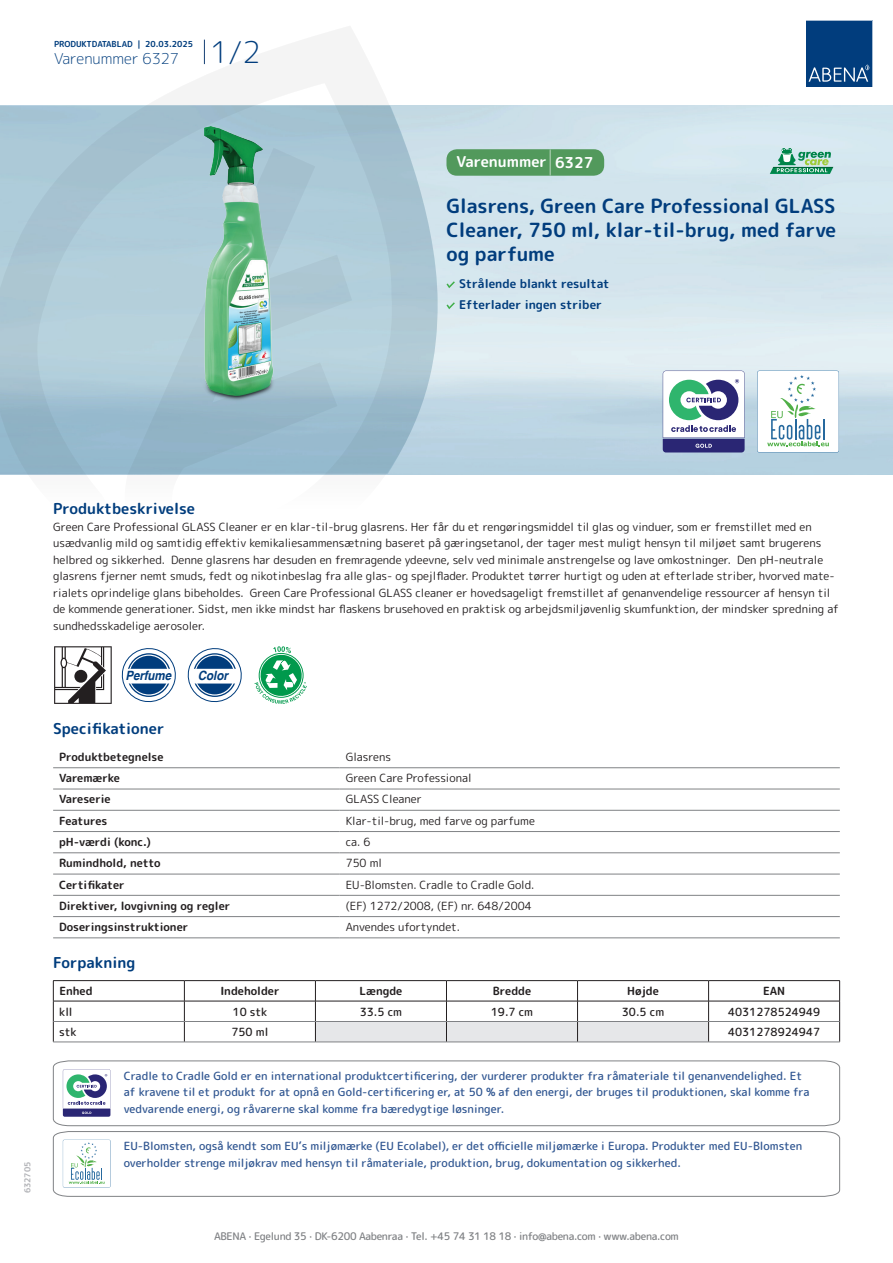
<style>
.page{position:relative;width:893px;height:1263px;background:#fff}
.page>*{position:absolute;margin:0;border:0;box-sizing:border-box;transform-origin:0 0}
.t1{font:700 19.5px/24px "Rounded Mplus 1 c";color:#013d7d;text-align:justify}
.t2{font:700 15px "Rounded Mplus 1 c";color:#013d7d}
.t3{font:300 15px "Rounded Mplus 1 c";color:#013d7d}
.t4{font:700 15px "Rounded Mplus 1 c";color:#fff}
.t5{font:italic 700 12.75px "Helvetica";letter-spacing:-.005em;color:#013d7d;scale:.9 1}
.t6{font:700 12px/21px "Rounded Mplus 1 c";color:#013d7d}
.t7{font:11.25px/16.5px "Rounded Mplus 1 c";color:#231f20}
.t8{font:500 11.25px/16.5px "Rounded Mplus 1 c";color:#305691}
.t9{font:700 11.25px "Rounded Mplus 1 c";color:#231f20}
.t10{font:500 11.25px "Rounded Mplus 1 c";color:#231f20}
.t11{font:500 10.5px "Rounded Mplus 1 c";letter-spacing:-.03em;color:#808285}
.t12{font:700 8.25px "Rounded Mplus 1 c";color:#013d7d}
.t13{font:700 8.25px "Rounded Mplus 1 c";color:#b2b3b7}
.s1{font-size:30px}
.s2{font-size:25.5px}
</style>
<div class="page">
<svg style="left:0;top:26px;width:439px;height:449px"></svg>
<svg style="left:0;top:106px;width:438px;height:368px;background:#a8c5d4"></svg>
<svg style="left:204px;top:40px;width:1px;height:24px"></svg>
<svg style="left:806px;top:20px;width:67px;height:67px;background:#144b86"></svg>
<img style="left:200px;top:127px;width:78px;height:275px">
<svg style="left:54px;top:646px;width:58px;height:58px"></svg>
<svg style="left:121px;top:648px;width:55px;height:55px"></svg>
<svg style="left:187px;top:648px;width:55px;height:55px"></svg>
<svg style="left:254px;top:646px;width:53px;height:58px"></svg>
<hr style="left:53px;top:767px;width:287px;height:1px;background:#808285">
<hr style="left:340px;top:767px;width:500px;height:1px;background:#808285">
<hr style="left:53px;top:789px;width:287px;height:1px;background:#808285">
<hr style="left:340px;top:789px;width:500px;height:1px;background:#808285">
<hr style="left:53px;top:810px;width:287px;height:1px;background:#808285">
<hr style="left:340px;top:810px;width:500px;height:1px;background:#808285">
<hr style="left:53px;top:831px;width:287px;height:1px;background:#808285">
<hr style="left:340px;top:831px;width:500px;height:1px;background:#808285">
<hr style="left:53px;top:852px;width:287px;height:1px;background:#808285">
<hr style="left:340px;top:852px;width:500px;height:1px;background:#808285">
<hr style="left:53px;top:874px;width:287px;height:1px;background:#808285">
<hr style="left:340px;top:874px;width:500px;height:1px;background:#808285">
<hr style="left:53px;top:895px;width:287px;height:1px;background:#808285">
<hr style="left:340px;top:895px;width:500px;height:1px;background:#808285">
<hr style="left:53px;top:916px;width:287px;height:1px;background:#808285">
<hr style="left:340px;top:916px;width:500px;height:1px;background:#808285">
<hr style="left:53px;top:937px;width:287px;height:1px;background:#808285">
<hr style="left:340px;top:937px;width:500px;height:1px;background:#808285">
<hr style="left:53px;top:980px;width:131px;height:1px;background:#231f20">
<hr style="left:184px;top:980px;width:131px;height:1px;background:#231f20">
<hr style="left:315px;top:980px;width:131px;height:1px;background:#231f20">
<hr style="left:446px;top:980px;width:131px;height:1px;background:#231f20">
<hr style="left:577px;top:980px;width:132px;height:1px;background:#231f20">
<hr style="left:709px;top:980px;width:131px;height:1px;background:#231f20">
<hr style="left:53px;top:1001px;width:131px;height:1px;background:#231f20">
<hr style="left:184px;top:1001px;width:131px;height:1px;background:#231f20">
<hr style="left:709px;top:1001px;width:131px;height:1px;background:#231f20">
<svg style="left:53px;top:981px;width:1px;height:61px"></svg>
<svg style="left:184px;top:981px;width:1px;height:61px"></svg>
<svg style="left:315px;top:981px;width:394px;height:61px"></svg>
<svg style="left:839px;top:981px;width:1px;height:61px"></svg>
<hr style="left:54px;top:1021px;width:130px;height:1px;background:#808285">
<hr style="left:184px;top:1021px;width:131px;height:1px;background:#808285">
<hr style="left:315px;top:1021px;width:131px;height:1px;background:#808285">
<hr style="left:446px;top:1021px;width:131px;height:1px;background:#808285">
<hr style="left:577px;top:1021px;width:132px;height:1px;background:#808285">
<hr style="left:709px;top:1021px;width:130px;height:1px;background:#808285">
<hr style="left:53px;top:1042px;width:131px;height:1px;background:#808285">
<hr style="left:184px;top:1042px;width:131px;height:1px;background:#808285">
<hr style="left:315px;top:1042px;width:131px;height:1px;background:#808285">
<hr style="left:446px;top:1042px;width:131px;height:1px;background:#808285">
<hr style="left:577px;top:1042px;width:132px;height:1px;background:#808285">
<hr style="left:709px;top:1042px;width:131px;height:1px;background:#808285">
<svg style="left:53px;top:1060px;width:787px;height:66px"></svg>
<svg style="left:53px;top:1131px;width:787px;height:66px"></svg>
<svg style="left:663px;top:371px;width:82px;height:81px"></svg>
<svg style="left:757px;top:371px;width:82px;height:81px"></svg>
<svg style="left:446px;top:281px;width:9px;height:7px"></svg>
<svg style="left:446px;top:302px;width:9px;height:7px"></svg>
<div style="left:446px;top:149px;width:158px;height:27px;background:#52995c;border-radius:10px"></div>
<svg style="left:770px;top:148px;width:63px;height:26px;background:#82c0a5"></svg>
<p class="t12" style="left:54px;top:38px;width:141px">PRODUKTDATABLAD | 20.03.2025</p>
<h2 class="t3" style="left:54px;top:48px;width:208px">Varenummer 6327 <span class="s1">1/2</span></h2>
<h2 class="t4" style="left:457px;top:151px;width:138px">Varenummer <span class="s2">|</span> 6327</h2>
<h1 class="t1" style="left:446px;top:194px;width:391px">Glasrens, Green Care Professional GLASS Cleaner, 750 ml, klar-til-brug, med farve og parfume</h1>
<p class="t6" style="left:459px;top:273px;width:152px">Strålende blankt resultat<br>Efterlader ingen striber</p>
<p class="t13" style="left:22px;top:1193px;width:33px;rotate:-90deg">632705</p>
<h2 class="t2" style="left:53px;top:498px;width:143px">Produktbeskrivelse</h2>
<p class="t7" style="left:53px;top:518px;width:787px">Green Care Professional GLASS Cleaner er en klar-til-brug glasrens. Her får du et rengøringsmiddel til glas og vinduer, som er fremstillet med en usædvanlig mild og samtidig effektiv kemikaliesammensætning baseret på gæringsetanol, der tager mest muligt hensyn til miljøet samt brugerens helbred og sikkerhed. Denne glasrens har desuden en fremragende ydeevne, selv ved minimale anstrengelse og lave omkostninger. Den pH-neutrale glasrens fjerner nemt smuds, fedt og nikotinbeslag fra alle glas- og spejlflader. Produktet tørrer hurtigt og uden at efterlade striber, hvorved mate&shy;rialets oprindelige glans bibeholdes. Green Care Professional GLASS cleaner er hovedsageligt fremstillet af genanvendelige ressourcer af hensyn til de kommende generationer. Sidst, men ikke mindst har flaskens brusehoved en praktisk og arbejdsmiljøvenlig skumfunktion, der mindsker spredning af sundhedsskadelige aerosoler.</p>
<p class="t5" style="left:125px;top:665px;width:53px">Perfume</p>
<p class="t5" style="left:198px;top:665px;width:35px">Color</p>
<h2 class="t2" style="left:53px;top:718px;width:113px">Specifikationer</h2>
<p class="t9" style="left:59px;top:749px;width:106px">Produktbetegnelse</p>
<p class="t7" style="left:346px;top:748px;width:47px">Glasrens</p>
<p class="t9" style="left:59px;top:770px;width:62px">Varemærke</p>
<p class="t7" style="left:346px;top:770px;width:127px">Green Care Professional</p>
<p class="t9" style="left:59px;top:791px;width:53px">Vareserie</p>
<p class="t7" style="left:346px;top:791px;width:78px">GLASS Cleaner</p>
<p class="t9" style="left:59px;top:813px;width:50px">Features</p>
<p class="t7" style="left:346px;top:812px;width:191px">Klar-til-brug, med farve og parfume</p>
<p class="t9" style="left:59px;top:834px;width:93px">pH-værdi (konc.)</p>
<p class="t7" style="left:346px;top:834px;width:26px">ca. 6</p>
<p class="t9" style="left:59px;top:855px;width:103px">Rumindhold, netto</p>
<p class="t7" style="left:346px;top:855px;width:38px">750 ml</p>
<p class="t9" style="left:59px;top:876px;width:67px">Certifikater</p>
<p class="t7" style="left:346px;top:876px;width:190px">EU-Blomsten. Cradle to Cradle Gold.</p>
<p class="t9" style="left:59px;top:898px;width:173px">Direktiver, lovgivning og regler</p>
<p class="t7" style="left:346px;top:897px;width:188px">(EF) 1272/2008, (EF) nr. 648/2004</p>
<p class="t9" style="left:59px;top:919px;width:131px">Doseringsinstruktioner</p>
<p class="t7" style="left:346px;top:919px;width:116px">Anvendes ufortyndet.</p>
<h2 class="t2" style="left:53px;top:952px;width:84px">Forpakning</h2>
<p class="t9" style="left:59px;top:983px;width:35px">Enhed</p>
<p class="t9" style="left:220px;top:983px;width:61px">Indeholder</p>
<p class="t9" style="left:359px;top:983px;width:44px">Længde</p>
<p class="t9" style="left:493px;top:983px;width:40px">Bredde</p>
<p class="t9" style="left:627px;top:983px;width:33px">Højde</p>
<p class="t9" style="left:763px;top:983px;width:24px">EAN</p>
<p class="t10" style="left:59px;top:1003px;width:15px">kll</p>
<p class="t10" style="left:233px;top:1003px;width:36px">10 stk</p>
<p class="t10" style="left:360px;top:1003px;width:44px">33.5 cm</p>
<p class="t10" style="left:491px;top:1003px;width:44px">19.7 cm</p>
<p class="t10" style="left:622px;top:1003px;width:44px">30.5 cm</p>
<p class="t10" style="left:728px;top:1003px;width:94px">4031278524949</p>
<p class="t10" style="left:59px;top:1024px;width:19px">stk</p>
<p class="t10" style="left:231px;top:1024px;width:38px">750 ml</p>
<p class="t10" style="left:728px;top:1024px;width:94px">4031278924947</p>
<p class="t8" style="left:124px;top:1067px;width:687px">Cradle to Cradle Gold er en international produktcertificering, der vurderer produkter fra råmateriale til genanvendelighed. Et af kravene til et produkt for at opnå en Gold-certificering er, at 50 % af den energi, der bruges til produktionen, skal komme fra vedvarende energi, og råvarerne skal komme fra bæredygtige løsninger.</p>
<p class="t8" style="left:124px;top:1138px;width:680px">EU-Blomsten, også kendt som EU’s miljømærke (EU Ecolabel), er det officielle miljømærke i Europa. Produkter med EU-Blomsten overholder strenge miljøkrav med hensyn til råmateriale, produktion, brug, dokumentation og sikkerhed.</p>
<p class="t11" style="left:214px;top:1229px;width:466px">ABENA · Egelund 35 · DK-6200 Aabenraa · Tel. +45 74 31 18 18 · info@abena.com · www.abena.com</p>
</div>
